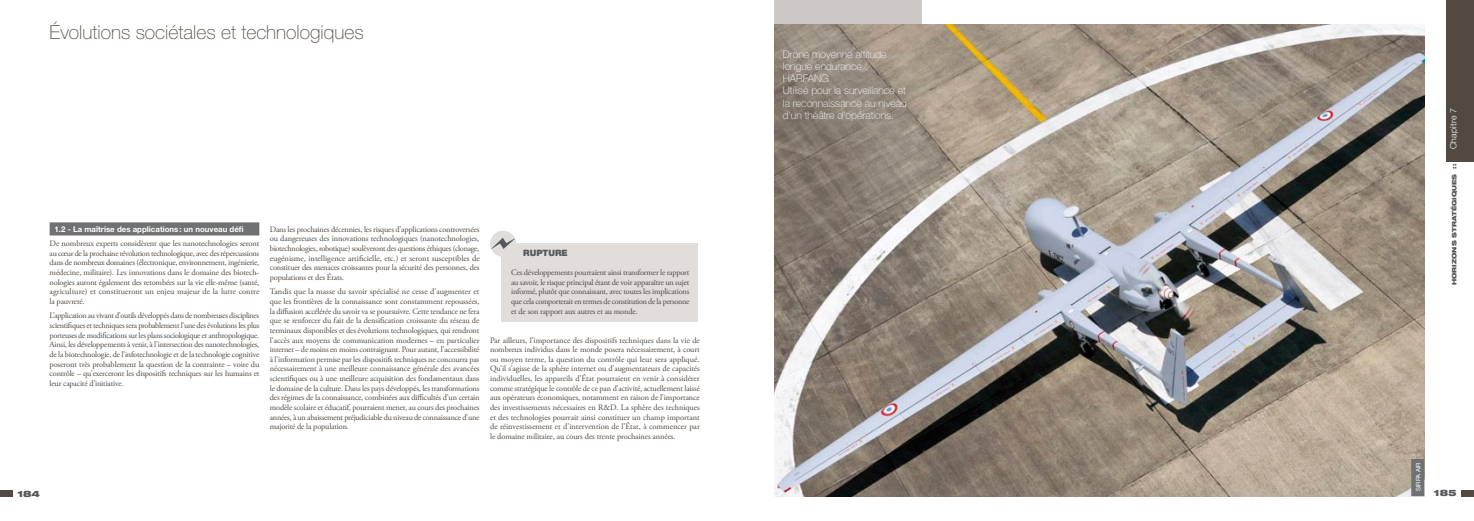
<style>
.page{position:relative;width:1474px;height:521px;background:#fff}
.page>*{position:absolute;margin:0;border:0;box-sizing:border-box;transform-origin:0 0}
.t1{font:100 19.25px "Helvetica Neue LT Std";color:#514942}
.t2{font:100 10.5px/12.2px "Helvetica Neue LT Std";color:#fff}
.t3{font:300 8.75px "Helvetica Neue LT Std";letter-spacing:.02em;color:#fff}
.t4{font:900 8.75px "Helvetica Neue LT Std";color:#56575b}
.t5{font:900 expanded 8.75px "Helvetica Neue LT Std";color:#56575b}
.t6{font:8.31px/9.6px "Adobe Garamond Pro";letter-spacing:-.02em;color:#514942;text-align:justify}
.t7{font:700 7.88px "Helvetica Neue LT Std";color:#fff}
.t8{font:900 expanded 6.12px "Helvetica Neue LT Std";color:#56575b}
.t9{font:6.12px "Helvetica Neue LT Std";color:#fff}
</style>
<div class="page">
<div style="left:0;top:490px;width:12px;height:6px;background:#514942"></div>
<div style="left:1446px;top:0;width:27px;height:161px;background:#514942"></div>
<div style="left:1461px;top:490px;width:12px;height:6px;background:#514942"></div>
<div style="left:774px;top:0;width:147px;height:132px;background:#cbc8c6"></div>
<div style="left:50px;top:222px;width:209px;height:13px;background:#6f7172"></div>
<div style="left:501px;top:243px;width:196px;height:78px;background:#e0dddb"></div>
<div style="left:490px;top:231px;width:26px;height:26px;background:#e0dddb;border-radius:50%"></div>
<svg style="left:490px;top:238px;width:26px;height:11px"></svg>
<img style="left:774px;top:25px;width:650px;height:471px">
<div style="left:1411px;top:459px;width:13px;height:37px;background:#6f7172"></div>
<h1 class="t1" style="left:50px;top:21px;width:316px">Évolutions sociétales et technologiques</h1>
<p class="t7" style="left:55px;top:224px;width:191px">1.2 - La maîtrise des applications: un nouveau défi</p>
<p class="t6" style="left:50px;top:239px;width:211px">De nombreux experts considèrent que les nanotechnologies seront au cœur de la prochaine révolution technologique, avec des répercussions dans de nombreux domaines (électronique, environnement, ingénierie, médecine, militaire). Les innovations dans le domaine des biotech&shy;nologies auront également des retombées sur la vie elle-même (santé, agriculture) et constitueront un enjeu majeur de la lutte contre la pauvreté.</p>
<p class="t6" style="left:50px;top:311px;width:211px">L’application au vivant d’outils développés dans de nombreuses disciplines scientifiques et techniques sera probablement l’une des évolutions les plus porteuses de modifications sur les plans sociologique et anthropologique.<br>Ainsi, les développements à venir, à l’intersection des nanotechnologies, de la biotechnologie, de l’infotechnologie et de la technologie cognitive poseront très probablement la question de la contrainte – voire du contrôle – qu’exerceront les dispositifs techniques sur les humains et leur capacité d’initiative.</p>
<p class="t6" style="left:270px;top:225px;width:211px">Dans les prochaines décennies, les risques d’applications controversées ou dangereuses des innovations technologiques (nanotechnologies, biotechnologies, robotique) soulèveront des questions éthiques (clonage, eugénisme, intelligence artificielle, etc.) et seront susceptibles de constituer des menaces croissantes pour la sécurité des personnes, des populations et des États.</p>
<p class="t6" style="left:270px;top:287px;width:211px">Tandis que la masse du savoir spécialisé ne cesse d’augmenter et que les frontières de la connaissance sont constamment repoussées, la diffusion accélérée du savoir va se poursuivre. Cette tendance ne fera que se renforcer du fait de la densification croissante du réseau de terminaux disponibles et des évolutions technologiques, qui rendront l’accès aux moyens de communication modernes – en particulier internet – de moins en moins contraignant. Pour autant, l’accessibilité à l’information permise par les dispositifs techniques ne concourra pas nécessairement à une meilleure connaissance générale des avancées scientifiques ou à une meilleure acquisition des fondamentaux dans le domaine de la culture. Dans les pays développés, les transformations des régimes de la connaissance, combinées aux difficultés d’un certain modèle scolaire et éducatif, pourraient mener, au cours des prochaines années, à un abaissement préjudiciable du niveau de connaissance d’une majorité de la population.</p>
<p class="t4" style="left:523px;top:247px;width:39px">RUPTURE</p>
<p class="t6" style="left:511px;top:268px;width:180px">Ces développements pourraient ainsi transformer le rapport au savoir, le risque principal étant de voir apparaître un sujet informé, plutôt que connaissant, avec toutes les implications que cela comporterait en termes de constitution de la personne et de son rapport aux autres et au monde.</p>
<p class="t6" style="left:490px;top:335px;width:211px">Par ailleurs, l’importance des dispositifs techniques dans la vie de nombreux individus dans le monde posera nécessairement, à court ou moyen terme, la question du contrôle qui leur sera appliqué.<br>Qu’il s’agisse de la sphère internet ou d’augmentateurs de capacités individuelles, les appareils d’État pourraient en venir à considérer comme stratégique le contrôle de ce pan d’activité, actuellement laissé aux opérateurs économiques, notamment en raison de l’importance des investissements nécessaires en R&amp;D. La sphère des techniques et des technologies pourrait ainsi constituer un champ important de réinvestissement et d’intervention de l’État, à commencer par le domaine militaire, au cours des trente prochaines années.</p>
<p class="t5" style="left:17px;top:488px;width:24px">184</p>
<p class="t2" style="left:783px;top:48px;width:125px">Drone moyenne altitude longue endurance :<br>HARFANG<br>Utilisé pour la surveillance et la reconnaissance au niveau d’un théâtre d’opérations.</p>
<p class="t3" style="left:1447px;top:149px;width:42px;rotate:-90deg">Chapitre 7</p>
<p class="t8" style="left:1450px;top:285px;width:123px;rotate:-90deg">horizons stratégiques ::</p>
<p class="t9" style="left:1414px;top:491px;width:30px;rotate:-90deg">Sirpa air</p>
<p class="t5" style="left:1433px;top:487px;width:24px">185</p>
</div>
